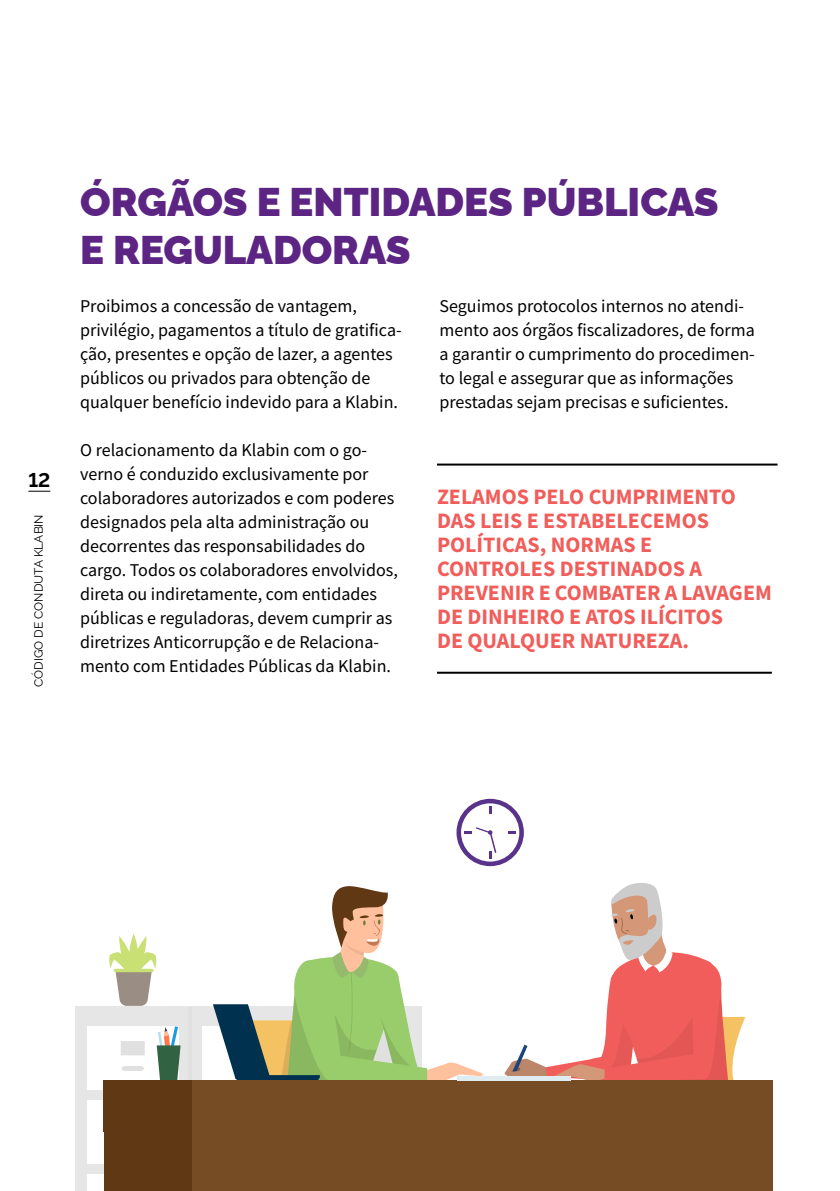
<style>
.page{position:relative;width:840px;height:1191px;background:#fff}
.page>*{position:absolute;margin:0;border:0;box-sizing:border-box;transform-origin:0 0}
.t1{font:900 40px/48px "Raleway";color:#5c2483}
.t2{font:700 22px/24px "Source Sans Pro";color:#f15d5a}
.t3{font:700 20px "Raleway";color:#000}
.t4{font:18px/24px "Source Sans Pro";color:#000}
.t5{font:12px "Raleway";color:#000}
</style>
<div class="page">
<hr style="left:437px;top:463px;width:340px;height:2px;background:#000">
<hr style="left:437px;top:671px;width:334px;height:2px;background:#000">
<div style="left:75px;top:1006px;width:346px;height:185px;background:#e7e6e6"></div>
<div style="left:87px;top:1026px;width:92px;height:64px;background:#fff"></div>
<div style="left:87px;top:1100px;width:92px;height:64px;background:#fff"></div>
<div style="left:201px;top:1026px;width:92px;height:64px;background:#fff"></div>
<hr style="left:188px;top:1006px;width:3px;height:185px;background:#b7b6b6">
<div style="left:121px;top:1066px;width:23px;height:5px;background:#e1e0e0;border-radius:3px"></div>
<svg style="left:121px;top:1041px;width:24px;height:14px"></svg>
<div style="left:87px;top:1174px;width:92px;height:17px;background:#fff"></div>
<svg style="left:109px;top:933px;width:48px;height:72px"></svg>
<svg style="left:114px;top:968px;width:39px;height:4px"></svg>
<svg style="left:456px;top:799px;width:67px;height:67px"></svg>
<svg style="left:157px;top:1026px;width:23px;height:54px"></svg>
<div style="left:104px;top:1080px;width:587px;height:51px;background:#603813"></div>
<div style="left:192px;top:1080px;width:580px;height:51px;background:#754c24"></div>
<div style="left:457px;top:1076px;width:113px;height:5px;background:#dfedf3"></div>
<div style="left:104px;top:1131px;width:88px;height:60px;background:#603813"></div>
<div style="left:192px;top:1131px;width:580px;height:60px;background:#754c24"></div>
<svg style="left:504px;top:883px;width:241px;height:198px"></svg>
<svg style="left:213px;top:886px;width:270px;height:194px"></svg>
<svg style="left:28px;top:491px;width:22px;height:1px"></svg>
<p class="t3" style="left:28px;top:464px;width:23px">12</p>
<p class="t5" style="left:29px;top:687px;width:174px;rotate:-90deg">CÓDIGO DE CONDUTA KLABIN</p>
<h1 class="t1" style="left:80px;top:173px;width:639px">ÓRGÃOS E ENTIDADES PÚBLICAS<br>E REGULADORAS</h1>
<p class="t4" style="left:80px;top:294px;width:323px">Proibimos a concessão de vantagem, privilégio, pagamentos a título de gratifica&shy;ção, presentes e opção de lazer, a agentes públicos ou privados para obtenção de qualquer benefício indevido para a Klabin.</p>
<p class="t4" style="left:80px;top:438px;width:319px">O relacionamento da Klabin com o go&shy;verno é conduzido exclusivamente por colaboradores autorizados e com poderes designados pela alta administração ou decorrentes das responsabilidades do cargo. Todos os colaboradores envolvidos, direta ou indiretamente, com entidades públicas e reguladoras, devem cumprir as diretrizes Anticorrupção e de Relaciona&shy;mento com Entidades Públicas da Klabin.</p>
<p class="t4" style="left:439px;top:294px;width:317px">Seguimos protocolos internos no atendi&shy;mento aos órgãos fiscalizadores, de forma a garantir o cumprimento do procedimen&shy;to legal e assegurar que as informações prestadas sejam precisas e suficientes.</p>
<p class="t2" style="left:437px;top:484px;width:336px">ZELAMOS PELO CUMPRIMENTO<br>DAS LEIS E ESTABELECEMOS<br>POLÍTICAS, NORMAS E<br>CONTROLES DESTINADOS A<br>PREVENIR E COMBATER A LAVAGEM<br>DE DINHEIRO E ATOS ILÍCITOS<br>DE QUALQUER NATUREZA.</p>
</div>
